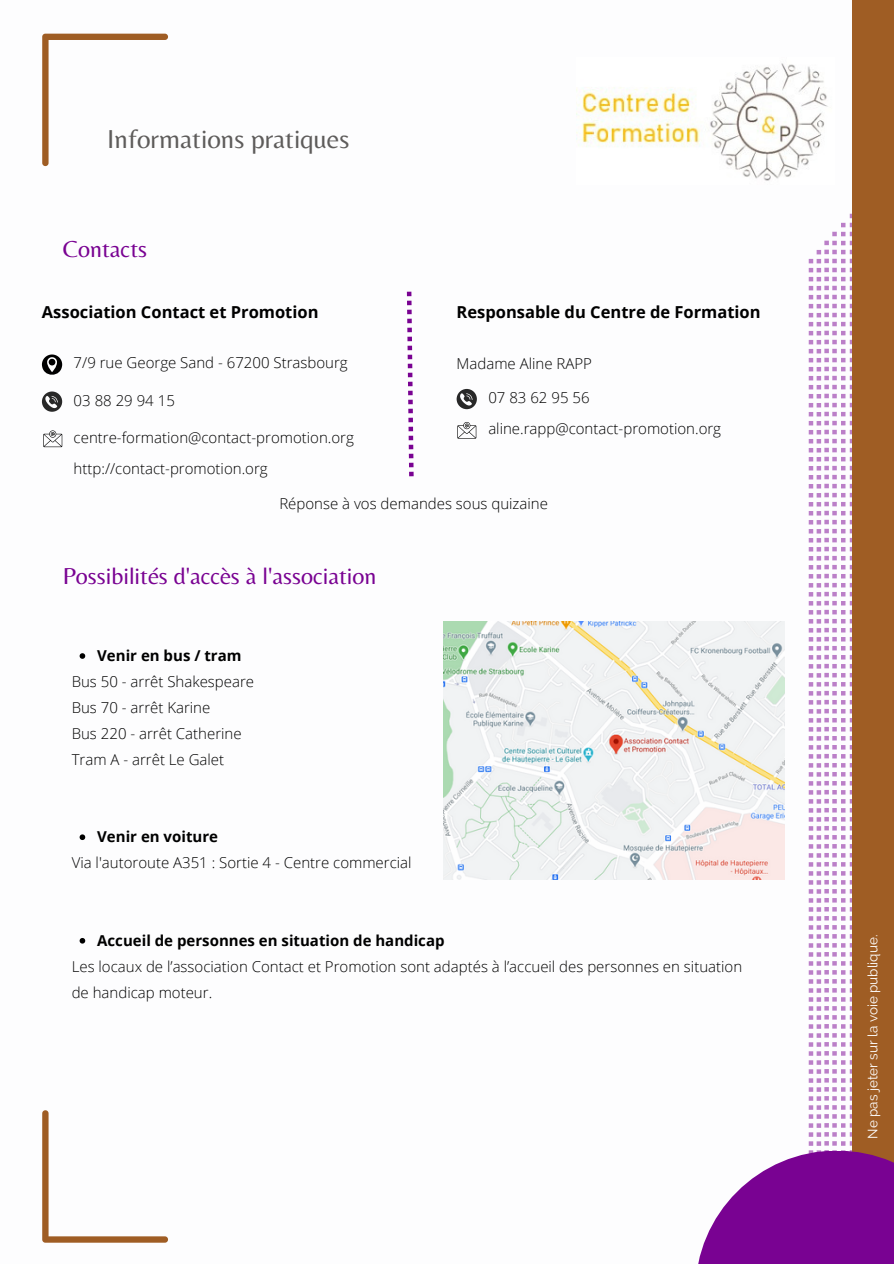
<style>
.page{position:relative;width:894px;height:1264px;background:#fff}
.page>*{position:absolute;margin:0;border:0;box-sizing:border-box;transform-origin:0 0}
.t1{font:27px "Belleza";color:#5e5c5b}
.t2{font:24px "Belleza";color:#790292}
.t3{font:700 16.5px "Open Sans";color:#000}
.t4{font:300 15px/25.8px "Open Sans";color:#000}
.t5{font:700 15px "Open Sans";color:#000}
.t6{font:13.5px "Raleway";color:#fff}
</style>
<div class="page">
<img style="left:576px;top:63px;width:252px;height:118px">
<svg style="left:80px;top:653px;width:5px;height:6px"></svg>
<svg style="left:80px;top:834px;width:5px;height:6px"></svg>
<svg style="left:80px;top:938px;width:5px;height:5px"></svg>
<img style="left:443px;top:622px;width:341px;height:257px">
<svg style="left:42px;top:34px;width:126px;height:132px"></svg>
<svg style="left:42px;top:1110px;width:126px;height:132px"></svg>
<div style="left:852px;top:0;width:41px;height:1263px;background:#9f5d24"></div>
<svg style="left:808px;top:214px;width:44px;height:932px"></svg>
<svg style="left:698px;top:1150px;width:195px;height:113px;fill:#790292"></svg>
<svg style="left:42px;top:391px;width:20px;height:21px"></svg>
<svg style="left:43px;top:430px;width:19px;height:17px"></svg>
<svg style="left:42px;top:354px;width:20px;height:21px"></svg>
<svg style="left:456px;top:389px;width:20px;height:20px"></svg>
<svg style="left:457px;top:422px;width:19px;height:16px"></svg>
<svg style="left:407px;top:292px;width:6px;height:184px"></svg>
<p class="t1" style="left:107px;top:123px;width:244px">Informations pratiques</p>
<h4 class="t2" style="left:63px;top:234px;width:86px">Contacts</h4>
<h4 class="t3" style="left:42px;top:301px;width:278px">Association Contact et Promotion</h4>
<h4 class="t4" style="left:74px;top:349px;width:275px">7/9 rue George Sand - 67200 Strasbourg</h4>
<h4 class="t4" style="left:74px;top:387px;width:103px">03 88 29 94 15</h4>
<h4 class="t4" style="left:74px;top:421px;width:282px;line-height:31.5px">centre-formation@contact-promotion.org http://contact-promotion.org</h4>
<p class="t3" style="left:456px;top:301px;width:305px">Responsable du Centre de Formation</p>
<h4 class="t4" style="left:456px;top:350px;width:137px">Madame Aline RAPP</h4>
<p class="t4" style="left:488px;top:381px;width:234px;line-height:31.5px">07 83 62 95 56 aline.rapp@contact-promotion.org</p>
<h2 class="t4" style="left:279px;top:490px;width:270px">Réponse à vos demandes sous quizaine</h2>
<p class="t2" style="left:63px;top:561px;width:315px">Possibilités d'accès à l'association</p>
<p class="t5" style="left:97px;top:645px;width:146px">Venir en bus / tram</p>
<p class="t4" style="left:72px;top:668px;width:184px">Bus 50 - arrêt Shakespeare<br>Bus 70 - arrêt Karine<br>Bus 220 - arrêt Catherine<br>Tram A - arrêt Le Galet</p>
<h1 class="t5" style="left:97px;top:826px;width:122px">Venir en voiture</h1>
<h2 class="t4" style="left:72px;top:849px;width:341px">Via l'autoroute A351 : Sortie 4 - Centre commercial</h2>
<h3 class="t5" style="left:97px;top:929px;width:349px">Accueil de personnes en situation de handicap</h3>
<h3 class="t4" style="left:72px;top:953px;width:671px">Les locaux de l’association Contact et Promotion sont adaptés à l’accueil des personnes en situation de handicap moteur.</h3>
<p class="t6" style="left:864px;top:1138px;width:205px;rotate:-90deg">Ne pas jeter sur la voie publique.</p>
</div>
